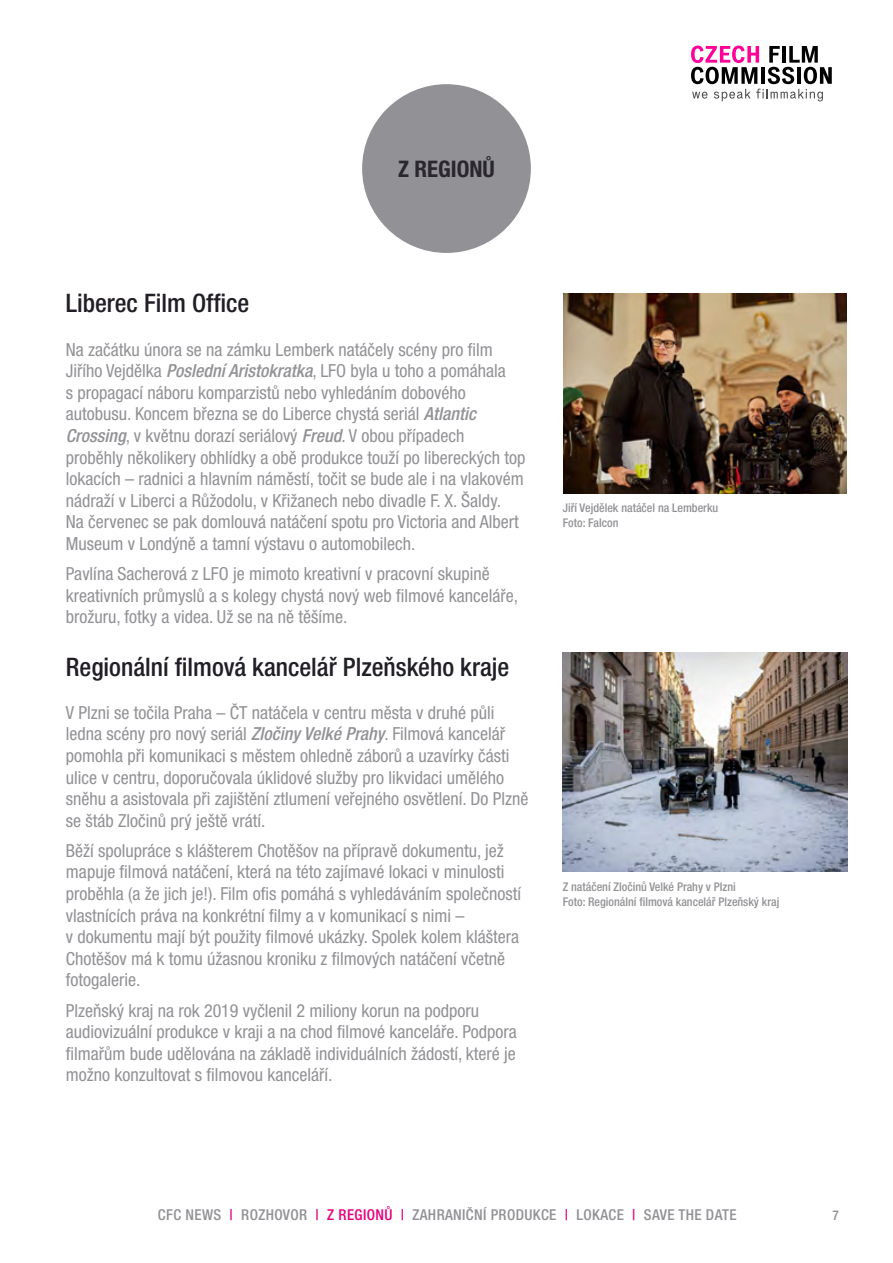
<style>
.page{position:relative;width:893px;height:1263px;background:#fff}
.page>*{position:absolute;margin:0;border:0;box-sizing:border-box;transform-origin:0 0}
.t1{font:500 condensed 25.5px "Helvetica Neue CE";color:#211e25}
.t2{font:700 22.8px "Helvetica Neue Cond CE";color:#2a2730}
.t3{font:18px/21.6px "Helvetica Neue Cond CE";color:#929195}
.t4{font:500 condensed 15px "Helvetica Neue CE";letter-spacing:.025em;color:#929195}
.t5{font:500 condensed 13.5px "Helvetica Neue CE";color:#929195}
.t6{font:500 condensed 12px/14.4px "Helvetica Neue CE";color:#929195}
.s1{font-family:"Helvetica Neue CE";font-weight:500;font-style:italic;font-stretch:condensed}
.s2{color:#e6007d}
</style>
<div class="page">
<div style="left:362px;top:84px;width:169px;height:169px;background:#929195;border-radius:50%"></div>
<svg style="left:691px;top:46px;width:141px;height:55px"></svg>
<img style="left:563px;top:293px;width:283px;height:201px">
<img style="left:563px;top:653px;width:284px;height:219px">
<p class="t2" style="left:398px;top:156px;width:98px">Z REGIONŮ</p>
<h1 class="t1" style="left:66px;top:289px;width:185px">Liberec Film Office</h1>
<p class="t3" style="left:66px;top:338px;width:461px">Na začátku února se na zámku Lemberk natáčely scény pro film Jiřího Vejdělka <span class="s1">Poslední Aristokratka</span>, LFO byla u toho a pomáhala<br>s propagací náboru komparzistů nebo vyhledáním dobového autobusu. Koncem března se do Liberce chystá seriál <span class="s1">Atlantic Crossing</span>, v květnu dorazí seriálový <span class="s1">Freud</span>. V obou případech proběhly několikery obhlídky a obě produkce touží po libereckých top lokacích – radnici a hlavním náměstí, točit se bude ale i na vlakovém nádraží v Liberci a Růžodolu, v Křižanech nebo divadle F. X. Šaldy.<br>Na červenec se pak domlouvá natáčení spotu pro Victoria and Albert Museum v Londýně a tamní výstavu o automobilech.</p>
<p class="t3" style="left:66px;top:563px;width:454px">Pavlína Sacherová z LFO je mimoto kreativní v pracovní skupině kreativních průmyslů a s kolegy chystá nový web filmové kanceláře, brožuru, fotky a videa. Už se na ně těšíme.</p>
<h1 class="t1" style="left:66px;top:652px;width:445px">Regionální filmová kancelář Plzeňského kraje</h1>
<p class="t3" style="left:66px;top:702px;width:464px">V Plzni se točila Praha – ČT natáčela v centru města v druhé půli ledna scény pro nový seriál <span class="s1">Zločiny Velké Prahy</span>. Filmová kancelář pomohla při komunikaci s městem ohledně záborů a uzavírky části ulice v centru, doporučovala úklidové služby pro likvidaci umělého sněhu a asistovala při zajištění ztlumení veřejného osvětlení. Do Plzně se štáb Zločinů prý ještě vrátí.</p>
<p class="t3" style="left:66px;top:840px;width:457px">Běží spolupráce s klášterem Chotěšov na přípravě dokumentu, jež mapuje filmová natáčení, která na této zajímavé lokaci v minulosti proběhla (a že jich je!). Film ofis pomáhá s vyhledáváním společností vlastnících práva na konkrétní filmy a v komunikací s nimi –<br>v dokumentu mají být použity filmové ukázky. Spolek kolem kláštera Chotěšov má k tomu úžasnou kroniku z filmových natáčení včetně fotogalerie.</p>
<p class="t3" style="left:66px;top:999px;width:452px">Plzeňský kraj na rok 2019 vyčlenil 2 miliony korun na podporu audiovizuální produkce v kraji a na chod filmové kanceláře. Podpora filmařům bude udělována na základě individuálních žádostí, které je možno konzultovat s filmovou kanceláří.</p>
<p class="t6" style="left:563px;top:501px;width:157px">Jiří Vejdělek natáčel na Lemberku<br>Foto: Falcon</p>
<p class="t6" style="left:563px;top:880px;width:218px">Z natáčení Zločinů Velké Prahy v Plzni<br>Foto: Regionální filmová kancelář Plzeňský kraj</p>
<p class="t4" style="left:158px;top:1206px;width:580px">CFC NEWS <span class="s2">|</span> ROZHOVOR <span class="s2">| Z REGIONŮ |</span> ZAHRANIČNÍ PRODUKCE <span class="s2">|</span> LOKACE <span class="s2">|</span> SAVE THE DATE</p>
<p class="t5" style="left:832px;top:1208px;width:8px">7</p>
</div>
